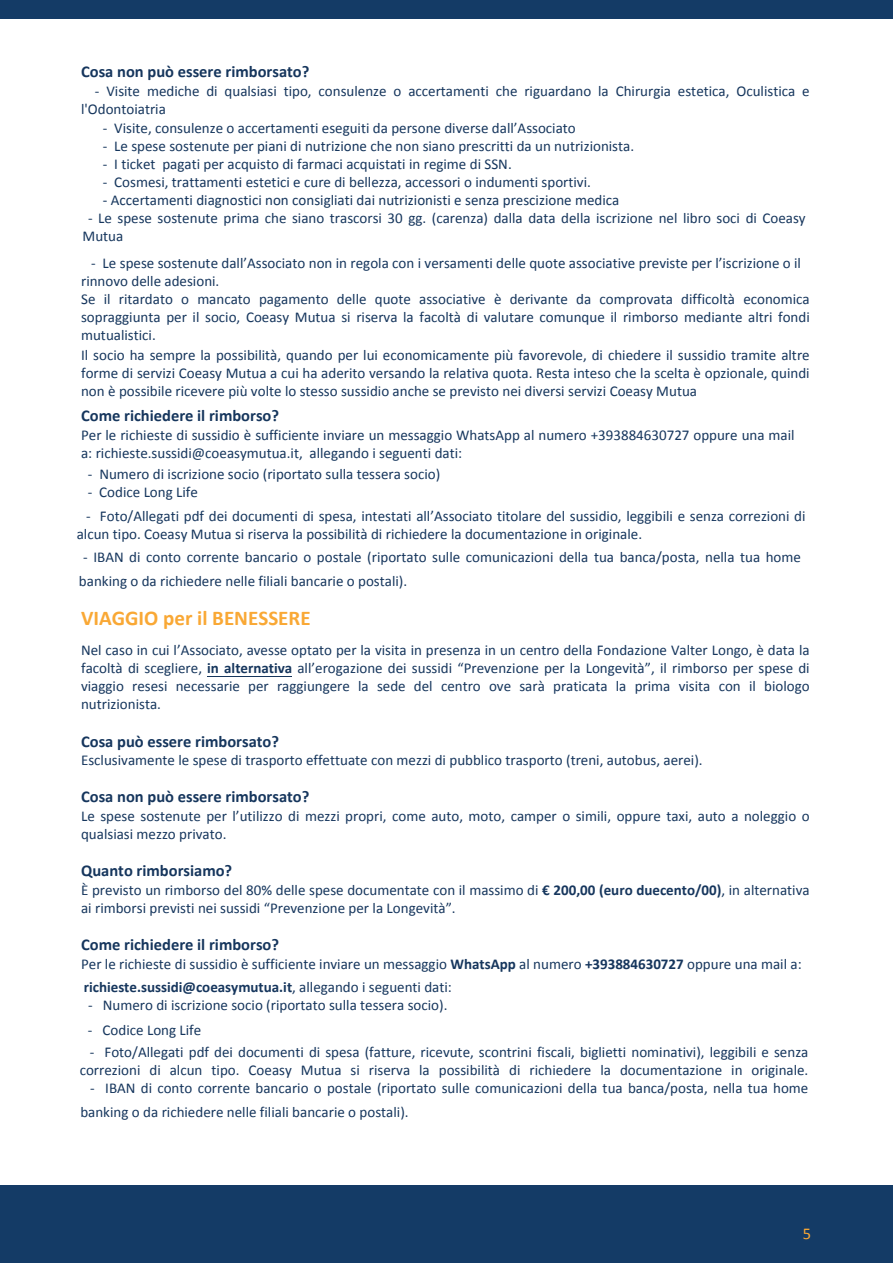
<style>
.page{position:relative;width:893px;height:1263px;background:#fff}
.page>*{position:absolute;margin:0;border:0;box-sizing:border-box;transform-origin:0 0}
.t1{font:700 21px "Calibri";color:#f9a835}
.t2{font:700 16.5px "Calibri";color:#16365d}
.t3{font:16.5px "Calibri";color:#f9a835}
.t4{font:15px/18px "Calibri";color:#16365d}
.s1{font-weight:700}
</style>
<div class="page">
<hr style="left:207px;top:676px;width:85px;height:1px;background:#16365d">
<div style="left:0;top:1185px;width:893px;height:78px;background:#143b66"></div>
<div style="left:0;top:0;width:893px;height:19px;background:#143b66"></div>
<p class="t2" style="left:81px;top:61px;width:230px">Cosa non può essere rimborsato?</p>
<p class="t4" style="left:81px;top:82px;width:730px;text-indent:14px">- Visite mediche di qualsiasi tipo, consulenze o accertamenti che riguardano la Chirurgia estetica, Oculistica e l'Odontoiatria</p>
<p class="t4" style="left:103px;top:119px;width:474px">- Visite, consulenze o accertamenti eseguiti da persone diverse dall’Associato</p>
<p class="t4" style="left:103px;top:137px;width:533px">- Le spese sostenute per piani di nutrizione che non siano prescritti da un nutrizionista.</p>
<p class="t4" style="left:103px;top:155px;width:410px">- I ticket pagati per acquisto di farmaci acquistati in regime di SSN.</p>
<p class="t4" style="left:103px;top:173px;width:489px">- Cosmesi, trattamenti estetici e cure di bellezza, accessori o indumenti sportivi.</p>
<p class="t4" style="left:103px;top:190px;width:518px">- Accertamenti diagnostici non consigliati dai nutrizionisti e senza prescizione medica</p>
<p class="t4" style="left:83px;top:209px;width:725px;text-indent:6px">- Le spese sostenute prima che siano trascorsi 30 gg. (carenza) dalla data della iscrizione nel libro soci di Coeasy<br>Mutua</p>
<p class="t4" style="left:81px;top:254px;width:730px;text-indent:10px">- Le spese sostenute dall’Associato non in regola con i versamenti delle quote associative previste per l’iscrizione o il rinnovo delle adesioni.<br>Se il ritardato o mancato pagamento delle quote associative è derivante da comprovata difficoltà economica sopraggiunta per il socio, Coeasy Mutua si riserva la facoltà di valutare comunque il rimborso mediante altri fondi mutualistici.</p>
<p class="t4" style="left:81px;top:346px;width:730px;text-align:justify">Il socio ha sempre la possibilità, quando per lui economicamente più favorevole, di chiedere il sussidio tramite altre forme di servizi Coeasy Mutua a cui ha aderito versando la relativa quota. Resta inteso che la scelta è opzionale, quindi non è possibile ricevere più volte lo stesso sussidio anche se previsto nei diversi servizi Coeasy Mutua</p>
<p class="t2" style="left:81px;top:405px;width:199px">Come richiedere il rimborso?</p>
<p class="t4" style="left:81px;top:426px;width:715px">Per le richieste di sussidio è sufficiente inviare un messaggio WhatsApp al numero +393884630727 oppure una mail a: richieste.sussidi@coeasymutua.it, allegando i seguenti dati:</p>
<p class="t4" style="left:88px;top:465px;width:354px">- Numero di iscrizione socio (riportato sulla tessera socio)</p>
<p class="t4" style="left:88px;top:483px;width:112px">- Codice Long Life</p>
<p class="t4" style="left:77px;top:507px;width:730px;text-indent:9px">- Foto/Allegati pdf dei documenti di spesa, intestati all’Associato titolare del sussidio, leggibili e senza correzioni di alcun tipo. Coeasy Mutua si riserva la possibilità di richiedere la documentazione in originale.</p>
<p class="t4" style="left:79px;top:545px;width:723px;line-height:23.5px">- IBAN di conto corrente bancario o postale (riportato sulle comunicazioni della tua banca/posta, nella tua home banking o da richiedere nelle filiali bancarie o postali).</p>
<h1 class="t1" style="left:81px;top:605px;width:231px">VIAGGIO per il BENESSERE</h1>
<p class="t4" style="left:81px;top:641px;width:730px;text-align:justify">Nel caso in cui l’Associato, avesse optato per la visita in presenza in un centro della Fondazione Valter Longo, è data la facoltà di scegliere, <span class="s1">in alternativa</span> all’erogazione dei sussidi “Prevenzione per la Longevità”, il rimborso per spese di viaggio resesi necessarie per raggiungere la sede del centro ove sarà praticata la prima visita con il biologo nutrizionista.</p>
<p class="t2" style="left:81px;top:730px;width:199px">Cosa può essere rimborsato?</p>
<p class="t4" style="left:81px;top:751px;width:623px">Esclusivamente le spese di trasporto effettuate con mezzi di pubblico trasporto (treni, autobus, aerei).</p>
<p class="t2" style="left:81px;top:786px;width:230px">Cosa non può essere rimborsato?</p>
<p class="t4" style="left:81px;top:807px;width:730px">Le spese sostenute per l’utilizzo di mezzi propri, come auto, moto, camper o simili, oppure taxi, auto a noleggio o qualsiasi mezzo privato.</p>
<p class="t2" style="left:81px;top:860px;width:153px">Quanto rimborsiamo?</p>
<p class="t4" style="left:81px;top:881px;width:730px">È previsto un rimborso del 80% delle spese documentate con il massimo di <span class="s1">€ 200,00 (euro duecento/00)</span>, in alternativa ai rimborsi previsti nei sussidi “Prevenzione per la Longevità”.</p>
<p class="t2" style="left:81px;top:934px;width:199px">Come richiedere il rimborso?</p>
<p class="t4" style="left:81px;top:952px;width:722px;line-height:23.1px">Per le richieste di sussidio è sufficiente inviare un messaggio <span class="s1">WhatsApp</span> al numero <span class="s1">+393884630727</span> oppure una mail a: <span class="s1">richieste.sussidi@coeasymutua.it</span>, allegando i seguenti dati:</p>
<p class="t4" style="left:88px;top:996px;width:361px">- Numero di iscrizione socio (riportato sulla tessera socio).</p>
<p class="t4" style="left:88px;top:1021px;width:115px">- Codice Long Life</p>
<p class="t4" style="left:80px;top:1043px;width:730px;text-align:right">- Foto/Allegati pdf dei documenti di spesa (fatture, ricevute, scontrini fiscali, biglietti nominativi), leggibili e senza correzioni di alcun tipo. Coeasy Mutua si riserva la possibilità di richiedere la documentazione in originale.</p>
<p class="t4" style="left:80px;top:1076px;width:729px;line-height:23.9px;text-indent:10px">- IBAN di conto corrente bancario o postale (riportato sulle comunicazioni della tua banca/posta, nella tua home banking o da richiedere nelle filiali bancarie o postali).</p>
<p class="t3" style="left:803px;top:1223px;width:10px">5</p>
</div>
